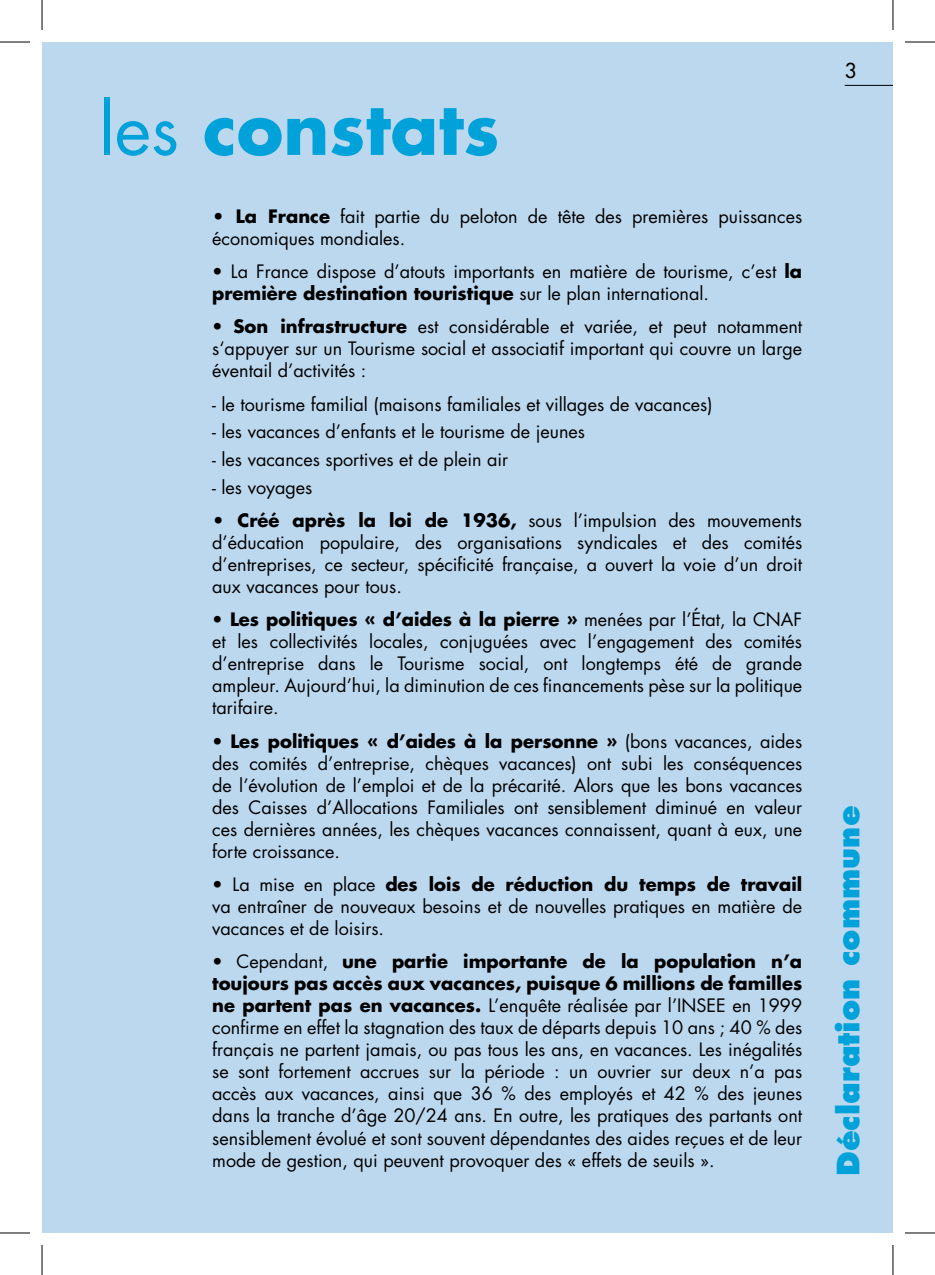
<style>
.page{position:relative;width:935px;height:1275px;background:#fff}
.page>*{position:absolute;margin:0;border:0;box-sizing:border-box;transform-origin:0 0}
.t1{font:700 70px "Futura";color:#00a2d9}
.t2{font:800 30px "Futura";color:#00a2d9}
.t3{font:20px "Futura";color:#000}
.t4{font:18px/22px "Futura";color:#000;text-align:justify}
.s1{font-weight:400}
.s2{font-weight:700}
</style>
<div class="page">
<div style="left:42px;top:42px;width:850px;height:1191px;background:#bcd8ef"></div>
<hr style="left:844px;top:85px;width:48px;height:1px;background:#000">
<hr style="left:0;top:42px;width:30px;height:1px;background:#000">
<hr style="left:904px;top:42px;width:30px;height:1px;background:#000">
<hr style="left:0;top:1232px;width:30px;height:1px;background:#000">
<hr style="left:904px;top:1232px;width:30px;height:1px;background:#000">
<hr style="left:42px;top:0;width:1px;height:30px;background:#000">
<hr style="left:42px;top:1245px;width:1px;height:30px;background:#000">
<hr style="left:892px;top:0;width:1px;height:30px;background:#000">
<hr style="left:892px;top:1245px;width:1px;height:30px;background:#000">
<h1 class="t1" style="left:99px;top:80px;width:402px"><span class="s1">les</span> constats</h1>
<p class="t4" style="left:212px;top:205px;width:591px"><span class="s2">• La France</span> fait partie du peloton de tête des premières puissances économiques mondiales.</p>
<p class="t4" style="left:212px;top:260px;width:591px">• La France dispose d’atouts importants en matière de tourisme, c’est <span class="s2">la première destination touristique</span> sur le plan international.</p>
<p class="t4" style="left:212px;top:315px;width:591px">• <span class="s2">Son infrastructure</span> est considérable et variée, et peut notamment s‘appuyer sur un Tourisme social et associatif important qui couvre un large éventail d’activités :</p>
<p class="t4" style="left:212px;top:393px;width:502px">- le tourisme familial (maisons familiales et villages de vacances)</p>
<p class="t4" style="left:212px;top:420px;width:374px">- les vacances d’enfants et le tourisme de jeunes</p>
<p class="t4" style="left:212px;top:448px;width:297px">- les vacances sportives et de plein air</p>
<p class="t4" style="left:212px;top:476px;width:102px">- les voyages</p>
<p class="t4" style="left:212px;top:509px;width:591px"><span class="s2">• Créé après la loi de 1936,</span> sous l’impulsion des mouvements d’éducation populaire, des organisations syndicales et des comités d’entreprises, ce secteur, spécificité française, a ouvert la voie d’un droit aux vacances pour tous.</p>
<p class="t4" style="left:212px;top:608px;width:591px">• <span class="s2">Les politiques « d’aides à la pierre »</span> menées par l’État, la CNAF et les collectivités locales, conjuguées avec l’engagement des comités d’entreprise dans le Tourisme social, ont longtemps été de grande ampleur. Aujourd’hui, la diminution de ces financements pèse sur la politique tarifaire.</p>
<p class="t4" style="left:212px;top:730px;width:591px">• <span class="s2">Les politiques « d’aides à la personne »</span> (bons vacances, aides des comités d’entreprise, chèques vacances) ont subi les conséquences de l’évolution de l’emploi et de la précarité. Alors que les bons vacances des Caisses d’Allocations Familiales ont sensiblement diminué en valeur ces dernières années, les chèques vacances connaissent, quant à eux, une forte croissance.</p>
<p class="t4" style="left:212px;top:873px;width:591px">• La mise en place <span class="s2">des lois de réduction du temps de travail </span>va entraîner de nouveaux besoins et de nouvelles pratiques en matière de vacances et de loisirs.</p>
<p class="t4" style="left:212px;top:950px;width:591px">• Cependant, <span class="s2">une partie importante de la population n’a toujours pas accès aux vacances, puisque 6 millions de familles ne partent pas en vacances.</span> L’enquête réalisée par l’INSEE en 1999 confirme en effet la stagnation des taux de départs depuis 10 ans ; 40 % des français ne partent jamais, ou pas tous les ans, en vacances. Les inégalités se sont fortement accrues sur la période : un ouvrier sur deux n’a pas accès aux vacances, ainsi que 36 % des employés et 42 % des jeunes dans la tranche d’âge 20/24 ans. En outre, les pratiques des partants ont sensiblement évolué et sont souvent dépendantes des aides reçues et de leur mode de gestion, qui peuvent provoquer des « effets de seuils ».</p>
<p class="t3" style="left:844px;top:58px;width:13px">3</p>
<h2 class="t2" style="left:829px;top:1176px;width:372px;rotate:-90deg">Déclaration commune</h2>
</div>
